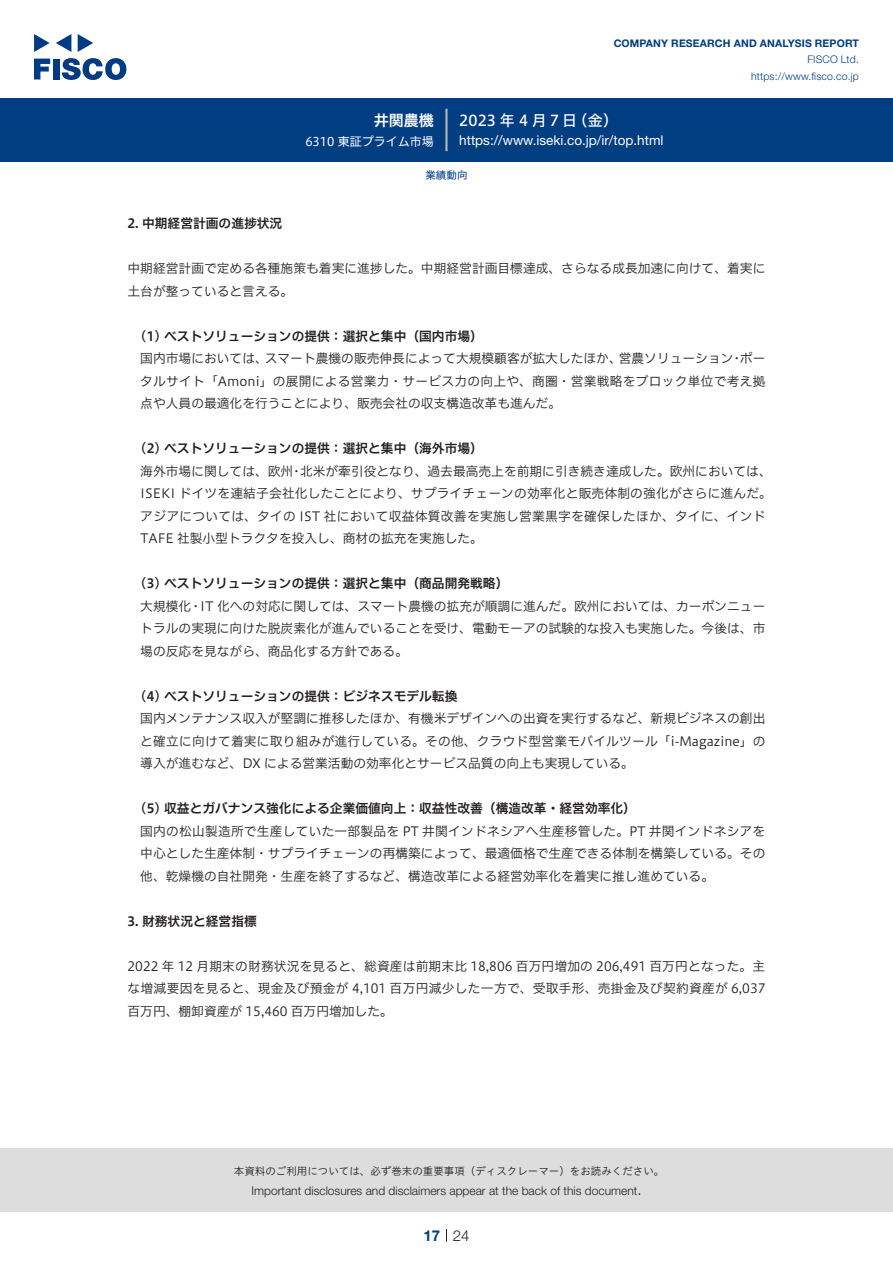
<style>
.page{position:relative;width:893px;height:1263px;background:#fff}
.page>*{position:absolute;margin:0;border:0;box-sizing:border-box;transform-origin:0 0}
.t1{font:15px "Hiragino UD Sans F Std N W5";letter-spacing:.21em;color:#fff}
.t2{font:15px "Hiragino UD Sans F Std N W6";color:#fff}
.t3{font:300 15px "Helvetica Neue LT Std";color:#231f20}
.t4{font:700 15px "Helvetica Neue LT Std";color:#003d81}
.t5{font:13.5px "Helvetica Neue LT Std";color:#fff}
.t6{font:12.75px/22.5px "Hiragino UD Sans F Std N W3";color:#231f20;text-align:justify}
.t7{font:12.75px "Hiragino UD Sans F Std N W6";color:#231f20}
.t8{font:300 12px "Helvetica Neue LT Std";color:#231f20}
.t9{font:12px "Hiragino UD Sans F Std N W4";color:#fff}
.t10{font:10.5px "Hiragino UD Sans Std W3";color:#231f20}
.t11{font:700 10.5px "Helvetica Neue LT Std";letter-spacing:.015em;color:#003d81}
.t12{font:300 10.5px/16.5px "Helvetica Neue LT Std";letter-spacing:.015em;color:#003d81;text-align:right}
.t13{font:10.5px "Hiragino UD Sans F Std N W4";color:#003d81}
</style>
<div class="page">
<div style="left:0;top:1148px;width:893px;height:64px;background:#ddd"></div>
<svg style="left:34px;top:59px;width:16px;height:20px"></svg>
<div style="left:53px;top:59px;width:6px;height:20px;background:#003a83"></div>
<svg style="left:62px;top:58px;width:64px;height:22px"></svg>
<svg style="left:34px;top:34px;width:16px;height:18px"></svg>
<svg style="left:78px;top:34px;width:15px;height:18px"></svg>
<svg style="left:56px;top:34px;width:15px;height:18px"></svg>
<div style="left:0;top:98px;width:893px;height:64px;background:#003d81"></div>
<hr style="left:445px;top:109px;width:3px;height:42px;background:#b5b5b6">
<svg style="left:446px;top:1229px;width:1px;height:13px"></svg>
<p class="t2" style="left:374px;top:109px;width:62px">井関農機</p>
<p class="t9" style="left:305px;top:132px;width:130px">6310 東証プライム市場</p>
<p class="t11" style="left:614px;top:37px;width:247px">COMPANY RESEARCH AND ANALYSIS REPORT</p>
<p class="t12" style="left:751px;top:51px;width:109px">FISCO Ltd. https://www.fisco.co j p.</p>
<p class="t1" style="left:459px;top:109px;width:119px">2023年4月7日</p>
<p class="t1" style="left:572px;top:109px;width:47px">（金(</p>
<p class="t5" style="left:459px;top:132px;width:206px">https://www.iseki.co j p. /i r/ top.html</p>
<p class="t13" style="left:425px;top:167px;width:43px">業績動向</p>
<p class="t7" style="left:128px;top:214px;width:156px">2. 中期経営計画の進捗状況</p>
<p class="t6" style="left:128px;top:256px;width:639px">中期経営計画で定める各種施策も着実に進捗した。中期経営計画目標達成、さらなる成長加速に向けて、着実に土台が整っていると言える。</p>
<p class="t7" style="left:140px;top:326px;width:344px">1( ) ベストソリューションの提供：選択と集中（国内市場(</p>
<p class="t6" style="left:740px;top:346px;width:27px">ポー</p>
<p class="t6" style="left:265px;top:346px;width:358px">スマート農機の販売伸長によって大規模顧客が拡大したほか、</p>
<p class="t6" style="left:140px;top:346px;width:627px;text-align:left">国内市場においては、<br>タルサイト「Amoni」の展開による営業力・サービス力の向上や、商圏・営業戦略をブロック単位で考え拠点や人員の最適化を行うことにより、販売会社の収支構造改革も進んだ。</p>
<p class="t7" style="left:140px;top:439px;width:344px">2( ) ベストソリューションの提供：選択と集中（海外市場(</p>
<p class="t6" style="left:300px;top:459px;width:473px">北米が牽引役となり、過去最高売上を前期に引き続き達成した。欧州においては、</p>
<p class="t6" style="left:619px;top:346px;width:116px">営農ソリューション</p>
<p class="t6" style="left:730px;top:346px;width:14px">・</p>
<p class="t6" style="left:140px;top:459px;width:633px;text-align:left">海外市場に関しては、欧州<br>ISEKI ドイツを連結子会社化したことにより、サプライチェーンの効率化と販売体制の強化がさらに進んだ。アジアについては、タイの IST 社において収益体質改善を実施し営業黒字を確保したほか、タイに、インドTAFE 社製小型トラクタを投入し、商材の拡充を実施した。</p>
<p class="t7" style="left:140px;top:574px;width:370px">3( ) ベストソリューションの提供：選択と集中（商品開発戦略(</p>
<p class="t6" style="left:140px;top:594px;width:627px">大規模化・IT 化への対応に関しては、スマート農機の拡充が順調に進んだ。欧州においては、カーボンニュートラルの実現に向けた脱炭素化が進んでいることを受け、電動モーアの試験的な投入も実施した。今後は、市場の反応を見ながら、商品化する方針である。</p>
<p class="t7" style="left:140px;top:686px;width:319px">4( ) ベストソリューションの提供：ビジネスモデル転換</p>
<p class="t6" style="left:140px;top:706px;width:627px">国内メンテナンス収入が堅調に推移したほか、有機米デザインへの出資を実行するなど、新規ビジネスの創出と確立に向けて着実に取り組みが進行している。その他、クラウド型営業モバイルツール「 -i Magazine」の導入が進むなど、DX による営業活動の効率化とサービス品質の向上も実現している。</p>
<p class="t7" style="left:140px;top:799px;width:497px">5( ) 収益とガバナンス強化による企業価値向上：収益性改善（構造改革・経営効率化(</p>
<p class="t6" style="left:140px;top:819px;width:627px">国内の松山製造所で生産していた一部製品を PT 井関インドネシアへ生産移管した。PT 井関インドネシアを中心とした生産体制・サプライチェーンの再構築によって、最適価格で生産できる体制を構築している。その他、乾燥機の自社開発・生産を終了するなど、構造改革による経営効率化を着実に推し進めている。</p>
<p class="t7" style="left:128px;top:911px;width:131px">3. 財務状況と経営指標</p>
<p class="t6" style="left:128px;top:954px;width:639px">2022 年 12 月期末の財務状況を見ると、総資産は前期末比 18,806 百万円増加の 206,491 百万円となった。主な増減要因を見ると、現金及び預金が 4,101 百万円減少した一方で、受取手形、売掛金及び契約資産が 6,037百万円、棚卸資産が 15,460 百万円増加した。</p>
<p class="t6" style="left:290px;top:459px;width:14px">・</p>
<p class="t10" style="left:234px;top:1163px;width:432px">本資料のご利用については、必ず巻末の重要事項（ディスクレーマー）をお読みください。</p>
<p class="t3" style="left:637px;top:1180px;width:6px">.</p>
<p class="t8" style="left:251px;top:1183px;width:387px">Important disclosures and disclaimers appear at the back of this document</p>
<p class="t4" style="left:423px;top:1226px;width:18px">17</p>
<p class="t3" style="left:453px;top:1226px;width:18px">24</p>
</div>
